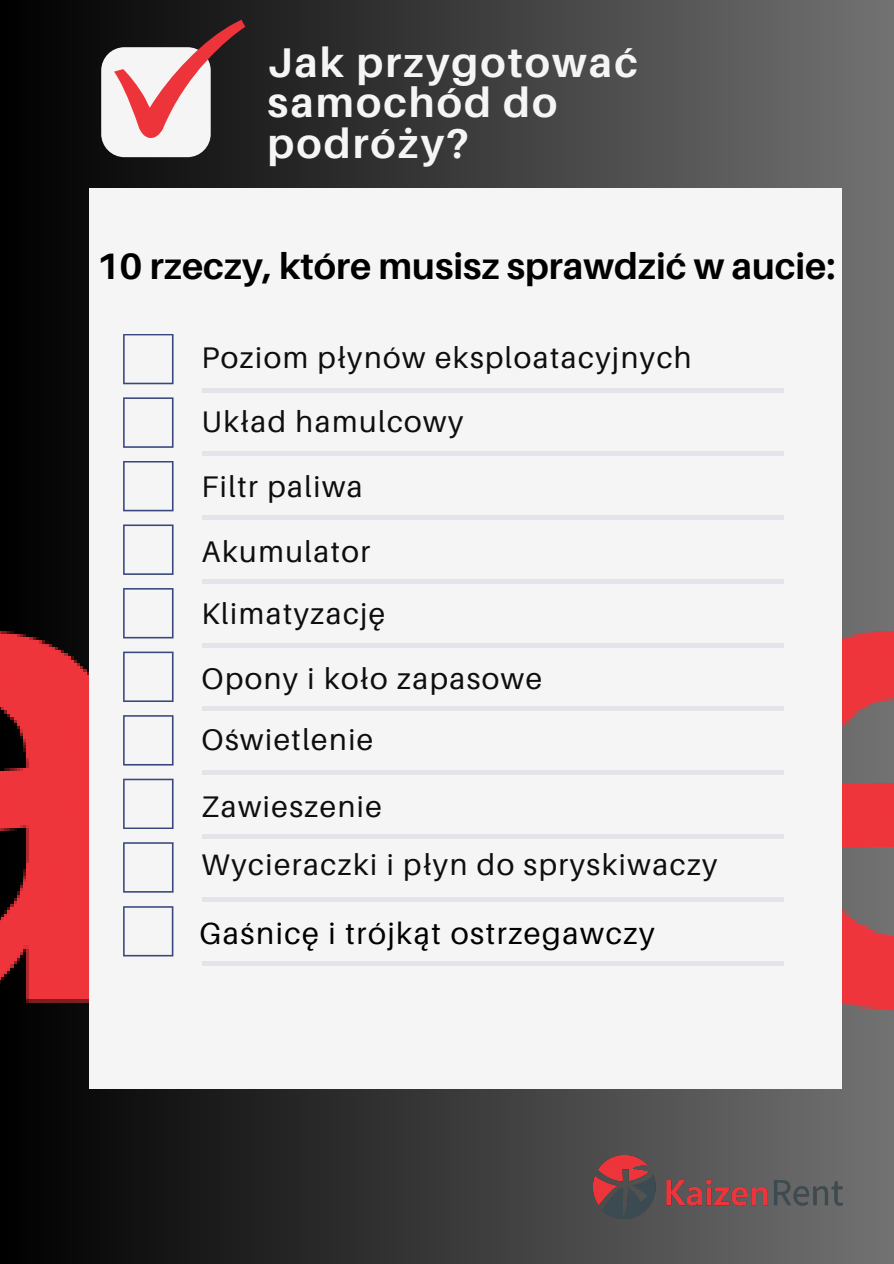
<style>
.page{position:relative;width:894px;height:1264px;background:#fff}
.page>*{position:absolute;margin:0;border:0;box-sizing:border-box;transform-origin:0 0}
.t1{font:700 41.55px/40.5px "Aileron";letter-spacing:.05em;color:#f5f5f5}
.t2{font:700 36.75px "Aileron";color:#000}
.t3{font:30.45px "Aileron";letter-spacing:.05em;color:#000}
.t4{font:29.85px "Aileron";letter-spacing:.05em;color:#0e0e0e}
</style>
<div class="page">
<img style="left:0;top:0;width:893px;height:1263px">
<div style="left:89px;top:188px;width:752px;height:900px;background:#f5f5f5"></div>
<svg style="left:101px;top:20px;width:144px;height:137px"></svg>
<hr style="left:203px;top:388px;width:581px;height:4px;background:#e3e4e9">
<div style="left:203px;top:451px;width:581px;height:5px;background:#e3e4e9"></div>
<div style="left:203px;top:515px;width:581px;height:5px;background:#e3e4e9"></div>
<hr style="left:203px;top:579px;width:581px;height:4px;background:#e3e4e9">
<hr style="left:203px;top:643px;width:581px;height:4px;background:#e3e4e9">
<div style="left:203px;top:706px;width:581px;height:5px;background:#e3e4e9"></div>
<hr style="left:203px;top:770px;width:581px;height:4px;background:#e3e4e9">
<hr style="left:203px;top:834px;width:581px;height:4px;background:#e3e4e9">
<div style="left:203px;top:897px;width:581px;height:5px;background:#e3e4e9"></div>
<hr style="left:203px;top:961px;width:581px;height:4px;background:#e3e4e9">
<svg style="left:123px;top:334px;width:50px;height:50px"></svg>
<svg style="left:123px;top:397px;width:50px;height:51px"></svg>
<svg style="left:123px;top:461px;width:50px;height:50px"></svg>
<svg style="left:123px;top:524px;width:50px;height:51px"></svg>
<svg style="left:123px;top:588px;width:50px;height:50px"></svg>
<svg style="left:123px;top:651px;width:50px;height:51px"></svg>
<svg style="left:123px;top:715px;width:50px;height:50px"></svg>
<svg style="left:123px;top:778px;width:50px;height:51px"></svg>
<svg style="left:123px;top:842px;width:50px;height:50px"></svg>
<img style="left:593px;top:1155px;width:249px;height:63px">
<svg style="left:123px;top:906px;width:50px;height:50px"></svg>
<p class="t1" style="left:267px;top:41px;width:371px">Jak przygotować samochód do podróży?</p>
<p class="t2" style="left:97px;top:243px;width:740px">10 rzeczy, które musisz sprawdzić w aucie:</p>
<p class="t4" style="left:201px;top:339px;width:491px">Poziom płynów eksploatacyjnych</p>
<p class="t4" style="left:201px;top:403px;width:263px">Układ hamulcowy</p>
<p class="t4" style="left:201px;top:467px;width:163px">Filtr paliwa</p>
<p class="t4" style="left:201px;top:533px;width:170px">Akumulator</p>
<p class="t4" style="left:201px;top:595px;width:185px">Klimatyzację</p>
<p class="t4" style="left:201px;top:660px;width:342px">Opony i koło zapasowe</p>
<p class="t4" style="left:201px;top:721px;width:173px">Oświetlenie</p>
<p class="t4" style="left:201px;top:788px;width:182px">Zawieszenie</p>
<p class="t4" style="left:201px;top:845px;width:517px">Wycieraczki i płyn do spryskiwaczy</p>
<p class="t3" style="left:199px;top:914px;width:456px">Gaśnicę i trójkąt ostrzegawczy</p>
</div>
